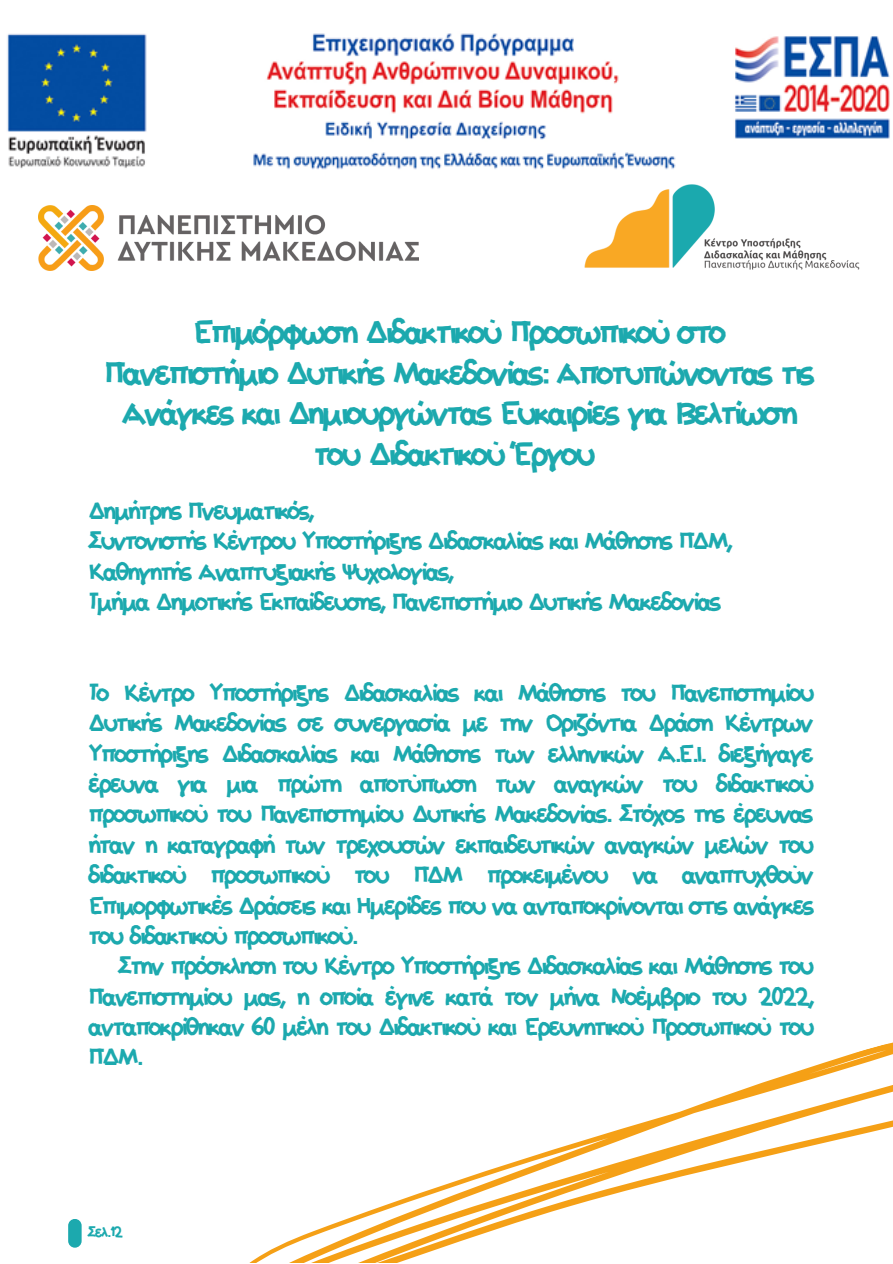
<style>
.page{position:relative;width:893px;height:1264px;background:#fff}
.page>*{position:absolute;margin:0;border:0;box-sizing:border-box;transform-origin:0 0}
.t1{font:33px/40.5px "Aka Acid GR Collage";color:#1ca9ae;text-align:center}
.t2{font:24.75px/30.3px "Aka Acid GR Collage";color:#1ca9ae;text-align:justify}
.t3{font:15px "Aka Acid GR Collage";color:#1ca9ae}
</style>
<div class="page">
<div style="left:68px;top:1218px;width:14px;height:29px;background:#1ca9ae;border-radius:7px"></div>
<img style="left:584px;top:184px;width:276px;height:86px">
<img style="left:38px;top:205px;width:380px;height:66px">
<img style="left:7px;top:33px;width:883px;height:137px">
<svg style="left:251px;top:1042px;width:641px;height:220px"></svg>
<p class="t1" style="left:105px;top:315px;width:709px">Επιμόρφωση Διδακτικού Προσωπικού στο Πανεπιστήμιο Δυτικής Μακεδονίας: Αποτυπώνοντας τις Ανάγκες και Δημιουργώντας Ευκαιρίες για Βελτίωση του Διδακτικού Έργου</p>
<p class="t2" style="left:89px;top:497px;width:226px">Δημήτρης Πνευματικός,</p>
<p class="t2" style="left:89px;top:528px;width:644px">Συντονιστής Κέντρου Υποστήριξης Διδασκαλίας και Μάθησης ΠΔΜ,</p>
<p class="t2" style="left:89px;top:558px;width:365px">Καθηγητής Αναπτυξιακής Ψυχολογίας,</p>
<p class="t2" style="left:89px;top:588px;width:632px">Τμήμα Δημοτικής Εκπαίδευσης, Πανεπιστήμιο Δυτικής Μακεδονίας</p>
<p class="t2" style="left:89px;top:679px;width:725px">Το Κέντρο Υποστήριξης Διδασκαλίας και Μάθησης του Πανεπιστημίου Δυτικής Μακεδονίας σε συνεργασία με την Οριζόντια Δράση Κέντρων Υποστήριξης Διδασκαλίας και Μάθησης των ελληνικών Α.Ε.Ι. διεξήγαγε έρευνα για μια πρώτη αποτύπωση των αναγκών του διδακτικού προσωπικού του Πανεπιστημίου Δυτικής Μακεδονίας. Στόχος της έρευνας ήταν η καταγραφή των τρεχουσών εκπαιδευτικών αναγκών μελών του διδακτικού προσωπικού του ΠΔΜ προκειμένου να αναπτυχθούν Επιμορφωτικές Δράσεις και Ημερίδες που να ανταποκρίνονται στις ανάγκες του διδακτικού προσωπικού.</p>
<p class="t2" style="left:89px;top:952px;width:725px;text-indent:30px">Στην πρόσκληση του Κέντρο Υποστήριξης Διδασκαλίας και Μάθησης του Πανεπιστημίου μας, η οποία έγινε κατά τον μήνα Νοέμβριο του 2022, ανταποκρίθηκαν 60 μέλη του Διδακτικού και Ερευνητικού Προσωπικού του ΠΔΜ.</p>
<p class="t3" style="left:88px;top:1223px;width:35px">Σελ.12</p>
</div>
